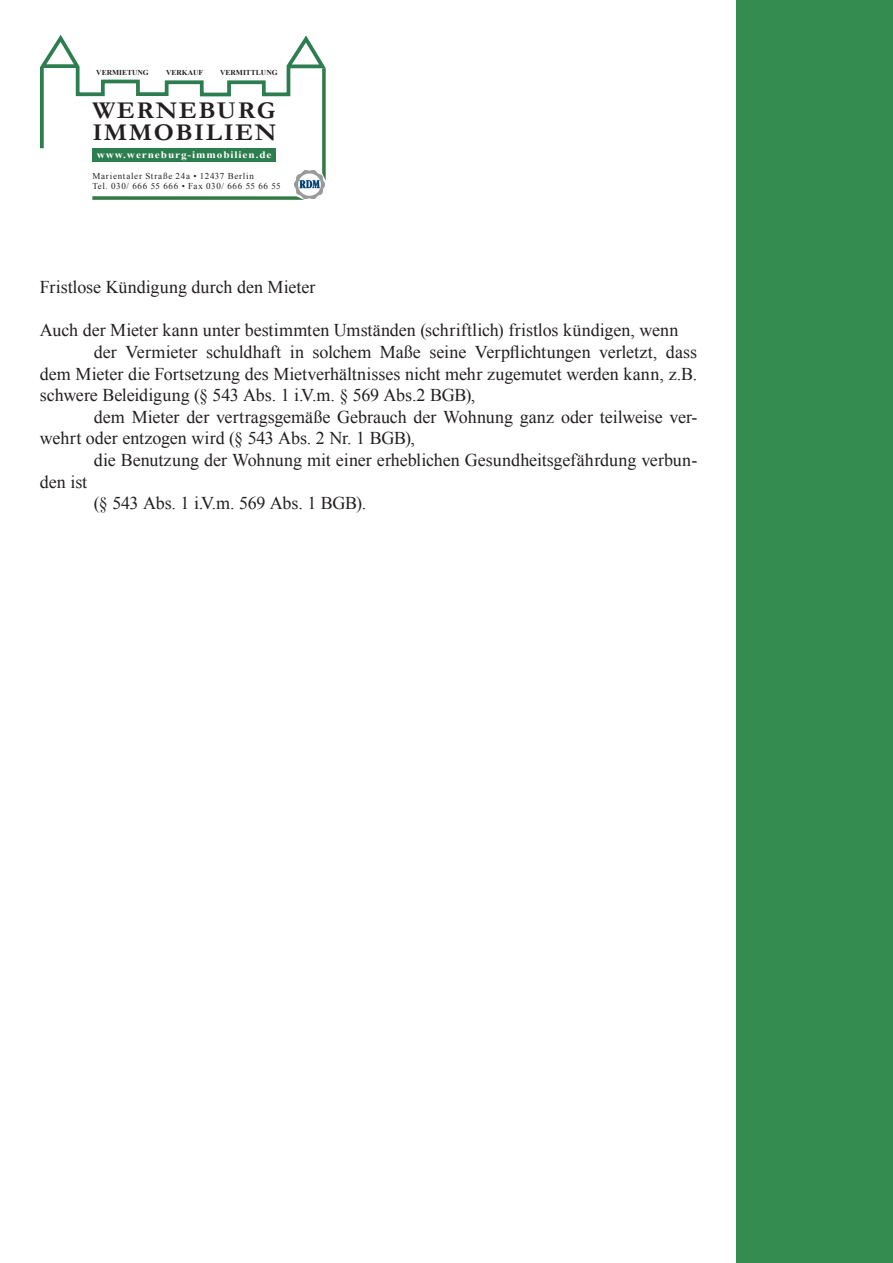
<style>
.page{position:relative;width:893px;height:1263px;background:#fff}
.page>*{position:absolute;margin:0;border:0;box-sizing:border-box;transform-origin:0 0}
.t1{font:700 24.3px/21.8px "Garamond";letter-spacing:.06em;color:#231f20;scale:1.05 1}
.t2{font:18px "Times New Roman";letter-spacing:-.005em;color:#231f20}
.t3{font:700 9.9px "Times New Roman";letter-spacing:.08em;color:#fff;scale:1.14 1}
.t4{font:9px/9.8px "Times New Roman";letter-spacing:.08em;color:#231f20}
.t5{font:700 7.5px "Times New Roman";color:#231f20}
</style>
<div class="page">
<div style="left:737px;top:0;width:156px;height:1263px;background:#358c50"></div>
<svg style="left:40px;top:35px;width:286px;height:146px"></svg>
<div style="left:92px;top:148px;width:184px;height:13px;background:#2c7d4f"></div>
<img style="left:294px;top:170px;width:30px;height:28px">
<svg style="left:92px;top:196px;width:212px;height:4px"></svg>
<p class="t5" style="left:96px;top:67px;width:54px">VERMIETUNG</p>
<p class="t5" style="left:166px;top:67px;width:39px">VERKAUF</p>
<p class="t5" style="left:220px;top:67px;width:59px">VERMITTLUNG</p>
<h1 class="t1" style="left:92px;top:100px;width:177px">WERNEBURG<br>IMMOBILIEN</h1>
<p class="t3" style="left:97px;top:148px;width:155px">WWW.WERNEBURG-IMMOBILIEN.DE</p>
<p class="t4" style="left:92px;top:171px;width:190px">Marientaler Straße 24a • 12437 Berlin<br>Tel. 030/ 666 55 666 • Fax 030/ 666 55 66 55</p>
<p class="t2" style="left:40px;top:275px;width:277px">Fristlose Kündigung durch den Mieter</p>
<p class="t2" style="left:40px;top:318px;width:640px">Auch der Mieter kann unter bestimmten Umständen (schriftlich) fristlos kündigen, wenn</p>
<p class="t2" style="left:94px;top:340px;width:605px">der Vermieter schuldhaft in solchem Maße seine Verpflichtungen verletzt, dass</p>
<p class="t2" style="left:40px;top:361px;width:659px">dem Mieter die Fortsetzung des Mietverhältnisses nicht mehr zugemutet werden kann, z.B.</p>
<p class="t2" style="left:40px;top:383px;width:437px">schwere Beleidigung (§ 543 Abs. 1 i.V.m. § 569 Abs.2 BGB),</p>
<p class="t2" style="left:94px;top:405px;width:605px">dem Mieter der vertragsgemäße Gebrauch der Wohnung ganz oder teilweise ver-</p>
<p class="t2" style="left:40px;top:426px;width:377px">wehrt oder entzogen wird (§ 543 Abs. 2 Nr. 1 BGB),</p>
<p class="t2" style="left:94px;top:448px;width:605px">die Benutzung der Wohnung mit einer erheblichen Gesundheitsgefährdung verbun-</p>
<p class="t2" style="left:40px;top:469px;width:49px">den ist</p>
<p class="t2" style="left:94px;top:491px;width:274px">(§ 543 Abs. 1 i.V.m. 569 Abs. 1 BGB).</p>
</div>
